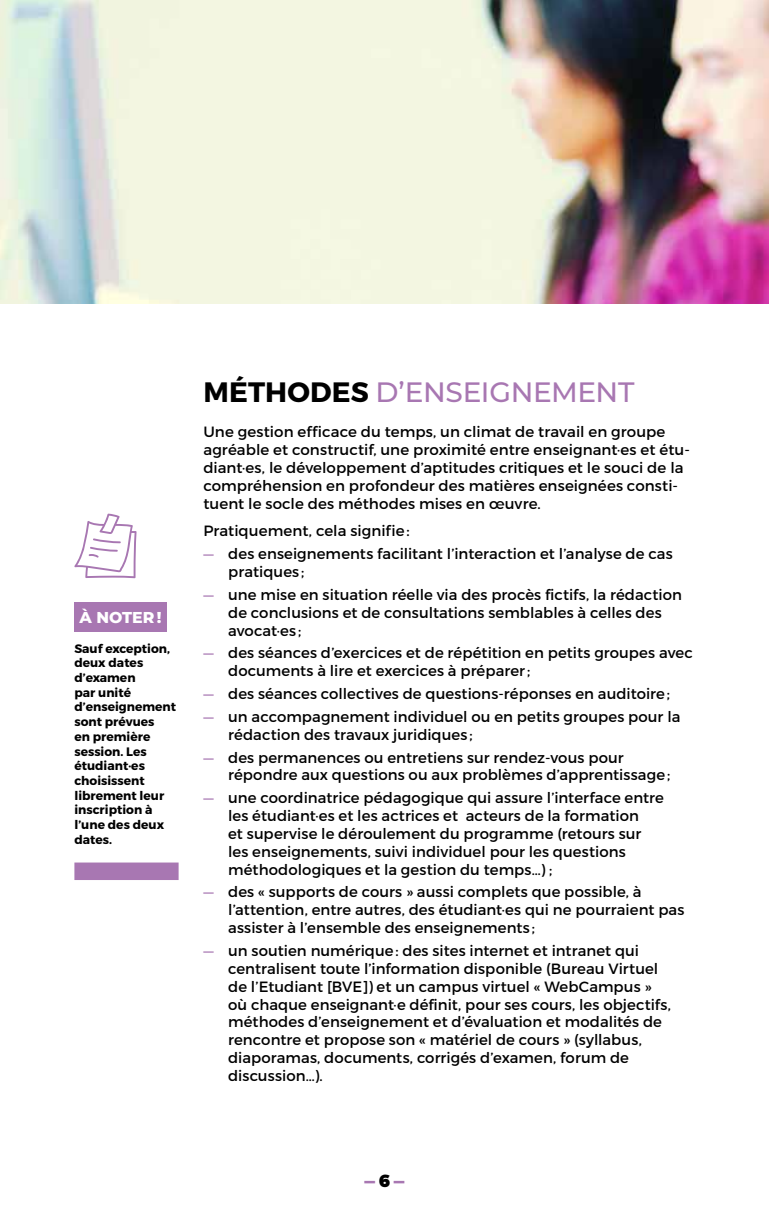
<style>
.page{position:relative;width:769px;height:1216px;background:#fff}
.page>*{position:absolute;margin:0;border:0;box-sizing:border-box;transform-origin:0 0}
.t1{font:500 28px "Montserrat";letter-spacing:-.015em;color:#a877b2}
.t2{font:900 17.5px "Montserrat";color:#a877b2}
.t3{font:800 15.75px "Montserrat";color:#fff}
.t4{font:14.88px/17.8px "Montserrat";letter-spacing:.005em;color:#000}
.t5{font:700 12.25px/14.7px "Montserrat";color:#000}
.s1{font-weight:700;color:#000}
.s2{color:#a877b2}
.s3{color:#000}
</style>
<div class="page">
<img style="left:0;top:0;width:769px;height:304px">
<div style="left:74px;top:603px;width:92px;height:29px;background:#a877b2"></div>
<div style="left:74px;top:862px;width:105px;height:18px;background:#a877b2"></div>
<svg style="left:74px;top:513px;width:63px;height:65px"></svg>
<p class="t3" style="left:79px;top:606px;width:84px">À NOTER !</p>
<p class="t5" style="left:74px;top:641px;width:103px">Sauf exception, deux dates d’examen<br>par unité d’enseignement sont prévues<br>en première session. Les étudiant·es choisissent librement leur inscription à l’une des deux dates.</p>
<h1 class="t1" style="left:204px;top:372px;width:432px"><span class="s1">MÉTHODES</span> D’ENSEIGNEMENT</h1>
<p class="t4" style="left:203px;top:423px;width:488px">Une gestion efficace du temps, un climat de travail en groupe agréable et constructif, une proximité entre enseignant·es et étu&shy;diant·es, le développement d’aptitudes critiques et le souci de la compréhension en profondeur des matières enseignées consti&shy;tuent le socle des méthodes mises en œuvre.</p>
<p class="t4" style="left:203px;top:522px;width:208px">Pratiquement, cela signifie:</p>
<p class="t4" style="left:228px;top:545px;width:446px;text-indent:-25px"><span class="s2">—</span> des enseignements facilitant l’interaction et l’analyse de cas pratiques ;</p>
<p class="t4" style="left:228px;top:585px;width:455px;text-indent:-25px"><span class="s2">—</span> une mise en situation réelle via des procès fictifs, la rédaction de conclusions et de consultations semblables à celles des avocat·es ;</p>
<p class="t4" style="left:228px;top:644px;width:466px;text-indent:-25px"><span class="s2">—</span> des séances d’exercices et de répétition en petits groupes avec documents à lire et exercices à préparer;</p>
<p class="t4" style="left:203px;top:684px;width:468px"><span class="s2">—</span> des séances collectives de questions-réponses en auditoire;</p>
<p class="t4" style="left:228px;top:707px;width:454px;text-indent:-25px"><span class="s2">—</span> un accompagnement individuel ou en petits groupes pour la rédaction des travaux juridiques ;</p>
<p class="t4" style="left:228px;top:748px;width:444px;text-indent:-25px"><span class="s2">—</span> des permanences ou entretiens sur rendez-vous pour répondre aux questions ou aux problèmes d’apprentissage;</p>
<p class="t4" style="left:228px;top:788px;width:437px;text-indent:-25px"><span class="s2">—</span> une coordinatrice pédagogique qui assure l’interface entre les étudiant·es et les actrices et acteurs de la formation<br>et supervise le déroulement du programme (retours sur les enseignements, suivi individuel pour les questions méthodologiques et la gestion du temps…) ;</p>
<p class="t4" style="left:228px;top:883px;width:458px;text-indent:-25px"><span class="s2">—</span> des « supports de cours » aussi complets que possible, à l’attention, entre autres, des étudiant·es qui ne pourraient pas assister à l’ensemble des enseignements ;</p>
<p class="t4" style="left:228px;top:941px;width:444px;text-indent:-25px"><span class="s2">—</span> un soutien numérique: des sites internet et intranet qui centralisent toute l’information disponible (Bureau Virtuel de l’Etudiant [BVE]) et un campus virtuel « WebCampus » où chaque enseignant·e définit, pour ses cours, les objectifs, méthodes d’enseignement et d’évaluation et modalités de rencontre et propose son « matériel de cours » (syllabus, diaporamas, documents, corrigés d’examen, forum de discussion…).</p>
<p class="t2" style="left:364px;top:1169px;width:42px">—<span class="s3">6</span>—</p>
</div>
